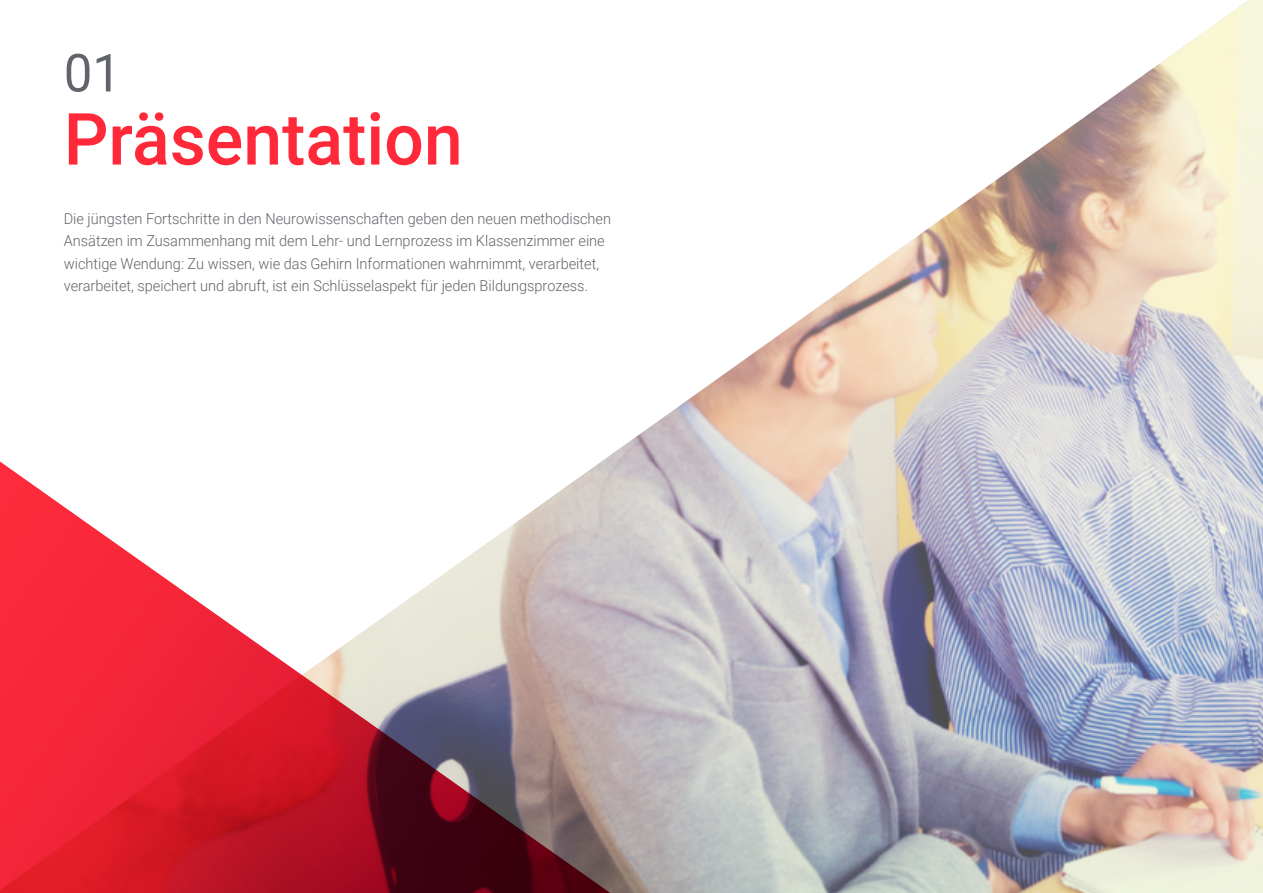
<style>
.page{position:relative;width:1263px;height:893px;background:#fff}
.page>*{position:absolute;margin:0;border:0;box-sizing:border-box;transform-origin:0 0}
.t1{font:500 72px "Roboto";color:#ff293a}
.t2{font:52.5px "Roboto";color:#61646a}
.t3{font:300 15px/22.5px "Roboto";color:#61646a}
</style>
<div class="page">
<img style="left:623px;top:0;width:640px;height:893px">
<svg style="left:0;top:446px;width:640px;height:447px"></svg>
<h2 class="t2" style="left:64px;top:36px;width:59px">01</h2>
<h1 class="t1" style="left:64px;top:89px;width:400px">Präsentation</h1>
<p class="t3" style="left:64px;top:207px;width:549px">Die jüngsten Fortschritte in den Neurowissenschaften geben den neuen methodischen Ansätzen im Zusammenhang mit dem Lehr- und Lernprozess im Klassenzimmer eine wichtige Wendung: Zu wissen, wie das Gehirn Informationen wahrnimmt, verarbeitet, verarbeitet, speichert und abruft, ist ein Schlüsselaspekt für jeden Bildungsprozess.</p>
</div>
